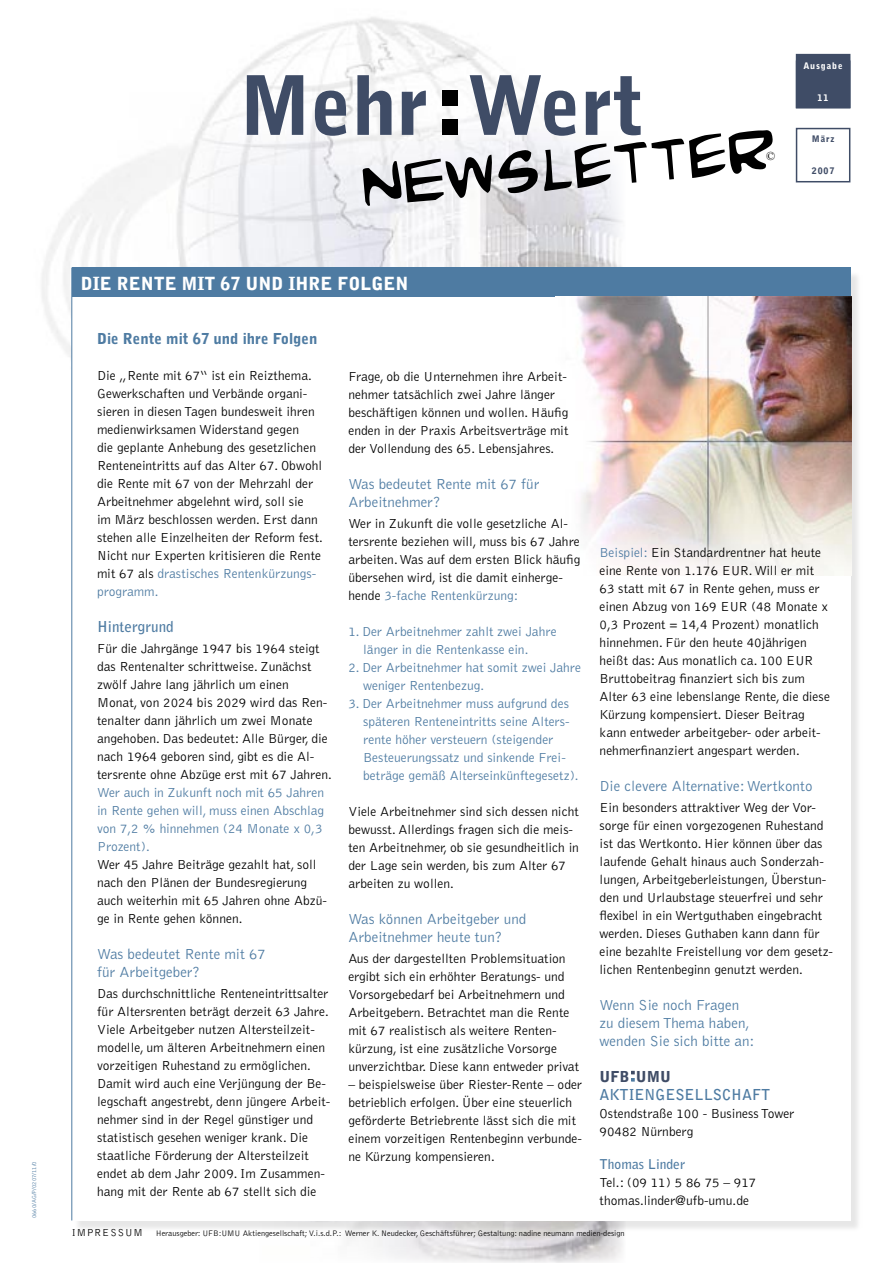
<style>
.page{position:relative;width:893px;height:1263px;background:#fff}
.page>*{position:absolute;margin:0;border:0;box-sizing:border-box;transform-origin:0 0}
.t1{font:86.4px "Comic Book Commando";color:#000}
.t2{font:900 81.3px "Bell Gothic Std";color:#3f4c66}
.t3{font:900 18px "Bell Gothic Std";color:#fff}
.t4{font:300 15px "Bell Gothic Std";color:#4e7ba2}
.t5{font:700 15px "Bell Gothic Std";color:#4e7ba2}
.t6{font:900 15px "Bell Gothic Std";color:#4e7ba2}
.t7{font:900 15px "Bell Gothic Std";color:#3f4c66}
.t8{font:300 13.5px/18px "Bell Gothic Std";color:#000}
.t9{font:300 13.5px/18px "Bell Gothic Std";color:#4e7ba2}
.t10{font:700 13.5px "Bell Gothic Std";color:#4e7ba2}
.t11{font:12px "Times New Roman";color:#000}
.t12{font:900 9px "Bell Gothic Std";letter-spacing:.1em;color:#fff}
.t13{font:900 9px "Bell Gothic Std";letter-spacing:.1em;color:#3f4c66}
.t14{font:300 8.25px "Bell Gothic Std";color:#000}
.t15{font:300 6px "Bell Gothic Std";color:#4e7ba2}
.s1{color:#4e7ba2}
.s2{font-size:10.5px}
</style>
<div class="page">
<img style="left:42px;top:17px;width:583px;height:1246px">
<div style="left:442px;top:90px;width:16px;height:16px;background:#000"></div>
<div style="left:442px;top:119px;width:16px;height:16px;background:#000"></div>
<div style="left:73px;top:270px;width:789px;height:962px;background:#000;opacity:.1"></div>
<div style="left:72px;top:269px;width:778px;height:951px;background:#fff"></div>
<hr style="left:71px;top:268px;width:1px;height:952px;background:#4e7ba2">
<div style="left:72px;top:268px;width:778px;height:29px;background:#4e7ba2"></div>
<img style="left:576px;top:297px;width:275px;height:279px">
<div style="left:796px;top:55px;width:54px;height:53px;background:#3f4c66"></div>
<div style="left:796px;top:54px;width:54px;height:55px;border:2px solid #3f4c66"></div>
<div style="left:796px;top:128px;width:54px;height:54px;border:2px solid #3f4c66"></div>
<svg style="left:631px;top:1071px;width:4px;height:10px"></svg>
<p class="t15" style="left:31px;top:1218px;width:59px;rotate:-90deg">0660/AG/P/0207/11/0</p>
<p class="t2" style="left:239px;top:58px;width:407px">Mehr Wert</p>
<p class="t1" style="left:357px;top:126px;width:418px;rotate:-5deg">NEWSletter</p>
<p class="t11" style="left:766px;top:148px;width:11px">©</p>
<p class="t3" style="left:81px;top:273px;width:329px">DIE RENTE MIT 67 UND IHRE FOLGEN</p>
<p class="t12" style="left:803px;top:60px;width:41px">Ausgabe</p>
<p class="t12" style="left:818px;top:93px;width:12px">11</p>
<p class="t13" style="left:812px;top:133px;width:24px">März</p>
<p class="t13" style="left:812px;top:166px;width:24px">2007</p>
<p class="t6" style="left:97px;top:330px;width:222px">Die Rente mit 67 und ihre Folgen</p>
<p class="t8" style="left:97px;top:367px;width:227px">Die „Rente mit 67“ ist ein Reizthema.<br>Gewerkschaften und Verbände organi&shy;sieren in diesen Tagen bundesweit ihren medienwirksamen Widerstand gegen<br>die geplante Anhebung des gesetzlichen Renteneintritts auf das Alter 67. Obwohl die Rente mit 67 von der Mehrzahl der Arbeitnehmer abgelehnt wird, soll sie<br>im März beschlossen werden. Erst dann stehen alle Einzelheiten der Reform fest.<br>Nicht nur Experten kritisieren die Rente mit 67 als <span class="s1">drastisches Rentenkürzungs&shy;programm.</span></p>
<p class="t5" style="left:97px;top:618px;width:78px">Hintergrund</p>
<p class="t8" style="left:97px;top:640px;width:236px">Für die Jahrgänge 1947 bis 1964 steigt das Rentenalter schrittweise. Zunächst zwölf Jahre lang jährlich um einen Monat, von 2024 bis 2029 wird das Ren&shy;tenalter dann jährlich um zwei Monate angehoben. Das bedeutet: Alle Bürger, die nach 1964 geboren sind, gibt es die Al&shy;tersrente ohne Abzüge erst mit 67 Jahren.<br><span class="s1">Wer auch in Zukunft noch mit 65 Jahren in Rente gehen will, muss einen Abschlag von 7,2 % hinnehmen (24 Monate x 0,3<br>Prozent).</span></p>
<p class="t8" style="left:97px;top:856px;width:231px">Wer 45 Jahre Beiträge gezahlt hat, soll nach den Plänen der Bundesregierung auch weiterhin mit 65 Jahren ohne Abzü&shy;ge in Rente gehen können.</p>
<p class="t4" style="left:97px;top:946px;width:170px">Was bedeutet Rente mit 67</p>
<p class="t4" style="left:97px;top:964px;width:104px">für Arbeitgeber?</p>
<p class="t8" style="left:97px;top:985px;width:235px">Das durchschnittliche Renteneintrittsalter für Altersrenten beträgt derzeit 63 Jahre.<br>Viele Arbeitgeber nutzen Altersteilzeit&shy;modelle, um älteren Arbeitnehmern einen vorzeitigen Ruhestand zu ermöglichen.<br>Damit wird auch eine Verjüngung der Be&shy;legschaft angestrebt, denn jüngere Arbeit&shy;nehmer sind in der Regel günstiger und statistisch gesehen weniger krank. Die staatliche Förderung der Altersteilzeit endet ab dem Jahr 2009. Im Zusammen&shy;hang mit der Rente ab 67 stellt sich die</p>
<p class="t8" style="left:348px;top:368px;width:222px">Frage, ob die Unternehmen ihre Arbeit&shy;nehmer tatsächlich zwei Jahre länger beschäftigen können und wollen. Häufig enden in der Praxis Arbeitsverträge mit der Vollendung des 65. Lebensjahres.</p>
<p class="t4" style="left:348px;top:476px;width:193px">Was bedeutet Rente mit 67 für</p>
<p class="t4" style="left:348px;top:494px;width:94px">Arbeitnehmer?</p>
<p class="t8" style="left:348px;top:515px;width:234px">Wer in Zukunft die volle gesetzliche Al&shy;tersrente beziehen will, muss bis 67 Jahre arbeiten. Was auf dem ersten Blick häufig übersehen wird, ist die damit einherge&shy;hende <span class="s1">3-fache Rentenkürzung:</span></p>
<p class="t9" style="left:363px;top:623px;width:195px;text-indent:-15px">1. Der Arbeitnehmer zahlt zwei Jahre länger in die Rentenkasse ein.</p>
<p class="t9" style="left:363px;top:659px;width:219px;text-indent:-15px">2. Der Arbeitnehmer hat somit zwei Jahre weniger Rentenbezug.</p>
<p class="t9" style="left:348px;top:695px;width:222px">3. Der Arbeitnehmer muss aufgrund des</p>
<p class="t9" style="left:363px;top:713px;width:208px">späteren Renteneintritts seine Alters-</p>
<p class="t9" style="left:363px;top:731px;width:217px">rente höher versteuern (steigender<br>Besteuerungssatz und sinkende Frei&shy;beträge gemäß Alterseinkünftegesetz).</p>
<p class="t8" style="left:348px;top:803px;width:232px">Viele Arbeitnehmer sind sich dessen nicht bewusst. Allerdings fragen sich die meis&shy;ten Arbeitnehmer, ob sie gesundheitlich in der Lage sein werden, bis zum Alter 67 arbeiten zu wollen.</p>
<p class="t4" style="left:348px;top:911px;width:180px">Was können Arbeitgeber und</p>
<p class="t4" style="left:348px;top:929px;width:156px">Arbeitnehmer heute tun?</p>
<p class="t8" style="left:348px;top:950px;width:232px">Aus der dargestellten Problemsituation ergibt sich ein erhöhter Beratungs- und Vorsorgebedarf bei Arbeitnehmern und Arbeitgebern. Betrachtet man die Rente mit 67 realistisch als weitere Renten&shy;kürzung, ist eine zusätzliche Vorsorge unverzichtbar. Diese kann entweder privat</p>
<p class="t8" style="left:348px;top:1076px;width:235px">– beispielsweise über Riester-Rente – oder betrieblich erfolgen. Über eine steuerlich geförderte Betriebrente lässt sich die mit einem vorzeitigen Rentenbeginn verbunde&shy;ne Kürzung kompensieren.</p>
<p class="t8" style="left:600px;top:544px;width:232px"><span class="s1">Beispiel:</span> Ein Standardrentner hat heute eine Rente von 1.176 EUR. Will er mit 63 statt mit 67 in Rente gehen, muss er einen Abzug von 169 EUR (48 Monate x 0,3 Prozent = 14,4 Prozent) monatlich hinnehmen. Für den heute 40jährigen heißt das: Aus monatlich ca. 100 EUR Bruttobeitrag finanziert sich bis zum Alter 63 eine lebenslange Rente, die diese Kürzung kompensiert. Dieser Beitrag kann entweder arbeitgeber- oder arbeit&shy;nehmerfinanziert angespart werden.</p>
<p class="t4" style="left:600px;top:778px;width:214px">Die clevere Alternative: Wertkonto</p>
<p class="t8" style="left:600px;top:799px;width:235px">Ein besonders attraktiver Weg der Vor&shy;sorge für einen vorgezogenen Ruhestand ist das Wertkonto. Hier können über das laufende Gehalt hinaus auch Sonderzah&shy;lungen, Arbeitgeberleistungen, Überstun&shy;den und Urlaubstage steuerfrei und sehr flexibel in ein Wertguthaben eingebracht werden. Dieses Guthaben kann dann für eine bezahlte Freistellung vor dem gesetz&shy;lichen Rentenbeginn genutzt werden.</p>
<p class="t4" style="left:600px;top:997px;width:141px">Wenn Sie noch Fragen</p>
<p class="t4" style="left:600px;top:1015px;width:152px">zu diesem Thema haben,</p>
<p class="t4" style="left:600px;top:1033px;width:156px">wenden Sie sich bitte an:</p>
<p class="t7" style="left:600px;top:1068px;width:73px">UFB UMU</p>
<p class="t5" style="left:600px;top:1086px;width:172px">AKTIENGESELLSCHAFT</p>
<p class="t8" style="left:600px;top:1105px;width:196px">Ostendstraße 100 - Business Tower</p>
<p class="t8" style="left:600px;top:1123px;width:95px">90482 Nürnberg</p>
<p class="t10" style="left:600px;top:1156px;width:87px">Thomas Linder</p>
<p class="t8" style="left:600px;top:1173px;width:158px">Tel.: (09 11) 5 86 75 – 917</p>
<p class="t8" style="left:600px;top:1191px;width:151px">thomas.linder@ufb-umu.de</p>
<p class="t14" style="left:72px;top:1228px;width:554px"><span class="s2">IMPRESSUM</span> Herausgeber: UFB:UMU Aktiengesellschaft; V.i.s.d.P.: Werner K. Neudecker, Geschäftsführer; Gestaltung: nadine neumann medien-design</p>
</div>
